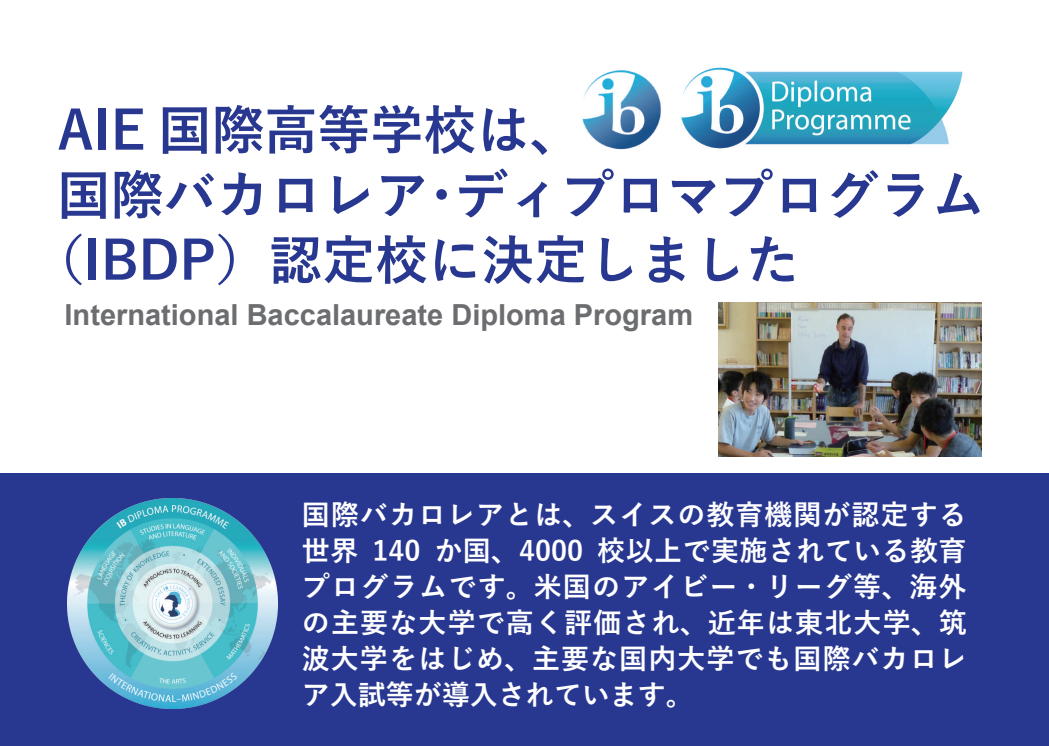
<style>
.page{position:relative;width:1049px;height:746px;background:#fff}
.page>*{position:absolute;margin:0;border:0;box-sizing:border-box;transform-origin:0 0}
.t1{font:700 53px "Yu Gothic";color:#283890}
.t2{font:700 29px "Arial";color:#6c6d70}
.t3{font:700 28px/36px "Yu Gothic";letter-spacing:.035em;color:#fff;text-align:justify}
</style>
<div class="page">
<div style="left:0;top:473px;width:1049px;height:273px;background:#283890"></div>
<img style="left:68px;top:498px;width:209px;height:210px">
<img style="left:681px;top:67px;width:282px;height:82px">
<img style="left:582px;top:70px;width:79px;height:80px">
<img style="left:718px;top:302px;width:264px;height:154px">
<h1 class="t1" style="left:57px;top:100px;width:527px">AIE 国際高等学校は、</h1>
<h1 class="t1" style="left:57px;top:165px;width:929px">国際バカロレア･ディプロマプログラム</h1>
<h1 class="t1" style="left:31px;top:230px;width:770px">（IBDP）認定校に決定しました</h1>
<p class="t2" style="left:65px;top:294px;width:630px">International Baccalaureate Diploma Program</p>
<p class="t3" style="left:302px;top:497px;width:666px">国際バカロレアとは、スイスの教育機関が認定する世界 140 か国、4000 校以上で実施されている教育プログラムです。米国のアイビー・リーグ等、海外の主要な大学で高く評価され、近年は東北大学、筑波大学をはじめ、主要な国内大学でも国際バカロレア入試等が導入されています。</p>
</div>
